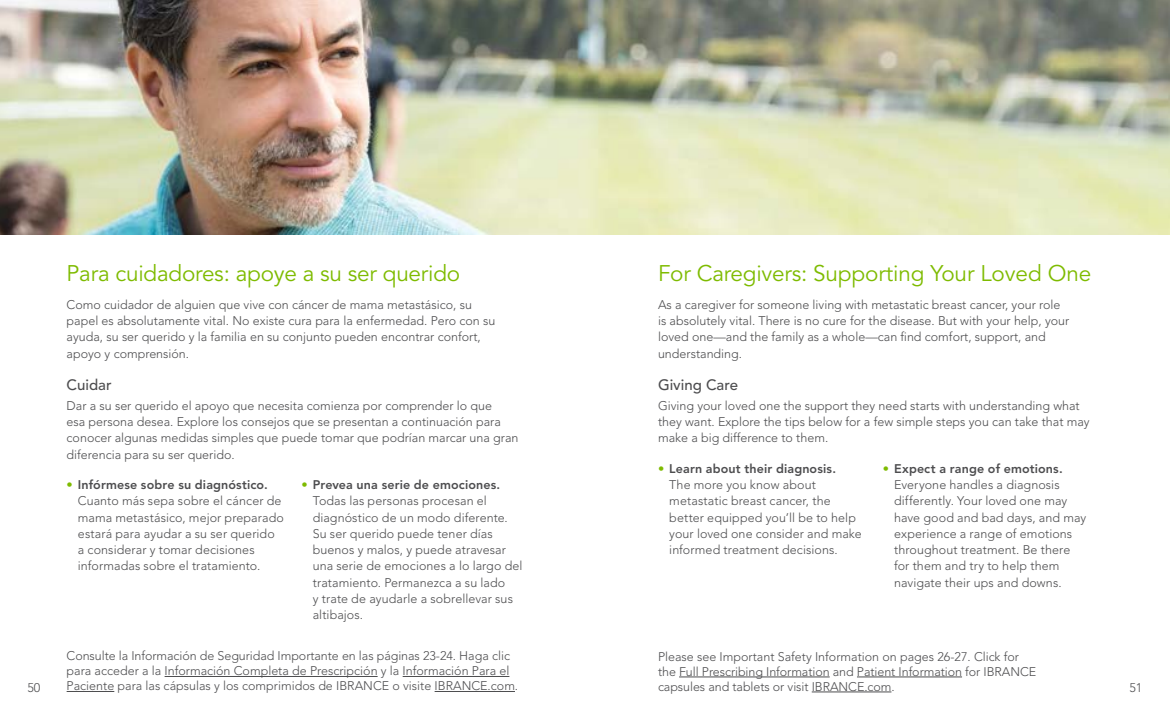
<style>
.page{position:relative;width:1170px;height:720px;background:#fff}
.page>*{position:absolute;margin:0;border:0;box-sizing:border-box;transform-origin:0 0}
.t1{font:22.5px "Avenir LT Std";letter-spacing:-.01em;color:#7ebb00}
.t2{font:500 15px "Avenir LT Std";color:#4d4d4f}
.t3{font:300 12.5px/16.2px "Avenir LT Std";color:#4d4d4f}
.s1{font-weight:800;color:#7ebb00}
.s2{font-weight:800}
</style>
<div class="page">
<img style="left:0;top:0;width:1170px;height:234px">
<hr style="left:679px;top:677px;width:151px;height:1px;background:#4d4d4f">
<hr style="left:857px;top:677px;width:105px;height:1px;background:#4d4d4f">
<hr style="left:812px;top:692px;width:79px;height:1px;background:#4d4d4f">
<hr style="left:165px;top:676px;width:213px;height:1px;background:#4d4d4f">
<hr style="left:403px;top:676px;width:106px;height:1px;background:#4d4d4f">
<hr style="left:67px;top:691px;width:47px;height:1px;background:#4d4d4f">
<hr style="left:435px;top:691px;width:80px;height:1px;background:#4d4d4f">
<h1 class="t1" style="left:67px;top:261px;width:395px">Para cuidadores: apoye a su ser querido</h1>
<p class="t3" style="left:67px;top:297px;width:430px">Como cuidador de alguien que vive con cáncer de mama metastásico, su papel es absolutamente vital. No existe cura para la enfermedad. Pero con su ayuda, su ser querido y la familia en su conjunto pueden encontrar confort, apoyo y comprensión.</p>
<p class="t2" style="left:67px;top:376px;width:46px">Cuidar</p>
<p class="t3" style="left:67px;top:398px;width:453px">Dar a su ser querido el apoyo que necesita comienza por comprender lo que<br>esa persona desea. Explore los consejos que se presentan a continuación para conocer algunas medidas simples que puede tomar que podrían marcar una gran diferencia para su ser querido.</p>
<p class="t3" style="left:78px;top:477px;width:208px;text-indent:-11px"><span class="s1">•</span> <span class="s2">Infórmese sobre su diagnóstico.<br></span>Cuanto más sepa sobre el cáncer de mama metastásico, mejor preparado estará para ayudar a su ser querido a considerar y tomar decisiones informadas sobre el tratamiento.</p>
<p class="t3" style="left:313px;top:477px;width:211px;text-indent:-11px"><span class="s1">•</span> <span class="s2">Prevea una serie de emociones.<br></span>Todas las personas procesan el diagnóstico de un modo diferente.<br>Su ser querido puede tener días buenos y malos, y puede atravesar una serie de emociones a lo largo del tratamiento. Permanezca a su lado<br>y trate de ayudarle a sobrellevar sus altibajos.</p>
<h1 class="t1" style="left:658px;top:261px;width:435px">For Caregivers: Supporting Your Loved One</h1>
<p class="t3" style="left:658px;top:297px;width:413px">As a caregiver for someone living with metastatic breast cancer, your role is absolutely vital. There is no cure for the disease. But with your help, your loved one—and the family as a whole—can find comfort, support, and understanding.</p>
<p class="t2" style="left:658px;top:376px;width:82px">Giving Care</p>
<p class="t3" style="left:658px;top:398px;width:433px">Giving your loved one the support they need starts with understanding what they want. Explore the tips below for a few simple steps you can take that may make a big difference to them.</p>
<p class="t3" style="left:669px;top:461px;width:194px;text-indent:-11px"><span class="s1">•</span> <span class="s2">Learn about their diagnosis.<br></span>The more you know about metastatic breast cancer, the better equipped you’ll be to help your loved one consider and make informed treatment decisions.</p>
<p class="t3" style="left:894px;top:461px;width:194px;text-indent:-11px"><span class="s1">•</span> <span class="s2">Expect a range of emotions.<br></span>Everyone handles a diagnosis differently. Your loved one may have good and bad days, and may experience a range of emotions throughout treatment. Be there for them and try to help them navigate their ups and downs.</p>
<p class="t3" style="left:67px;top:648px;width:453px;line-height:15px">Consulte la Información de Seguridad Importante en las páginas 23-24. Haga clic para acceder a la Información Completa de Prescripción y la Información Para el<br>Paciente para las cápsulas y los comprimidos de IBRANCE o visite IBRANCE.com.</p>
<p class="t3" style="left:658px;top:649px;width:380px;line-height:15px">Please see Important Safety Information on pages 26-27. Click for the Full Prescribing Information and Patient Information for IBRANCE capsules and tablets or visit IBRANCE.com.</p>
<p class="t3" style="left:28px;top:679px;width:14px">50</p>
<p class="t3" style="left:1130px;top:679px;width:14px">51</p>
</div>
